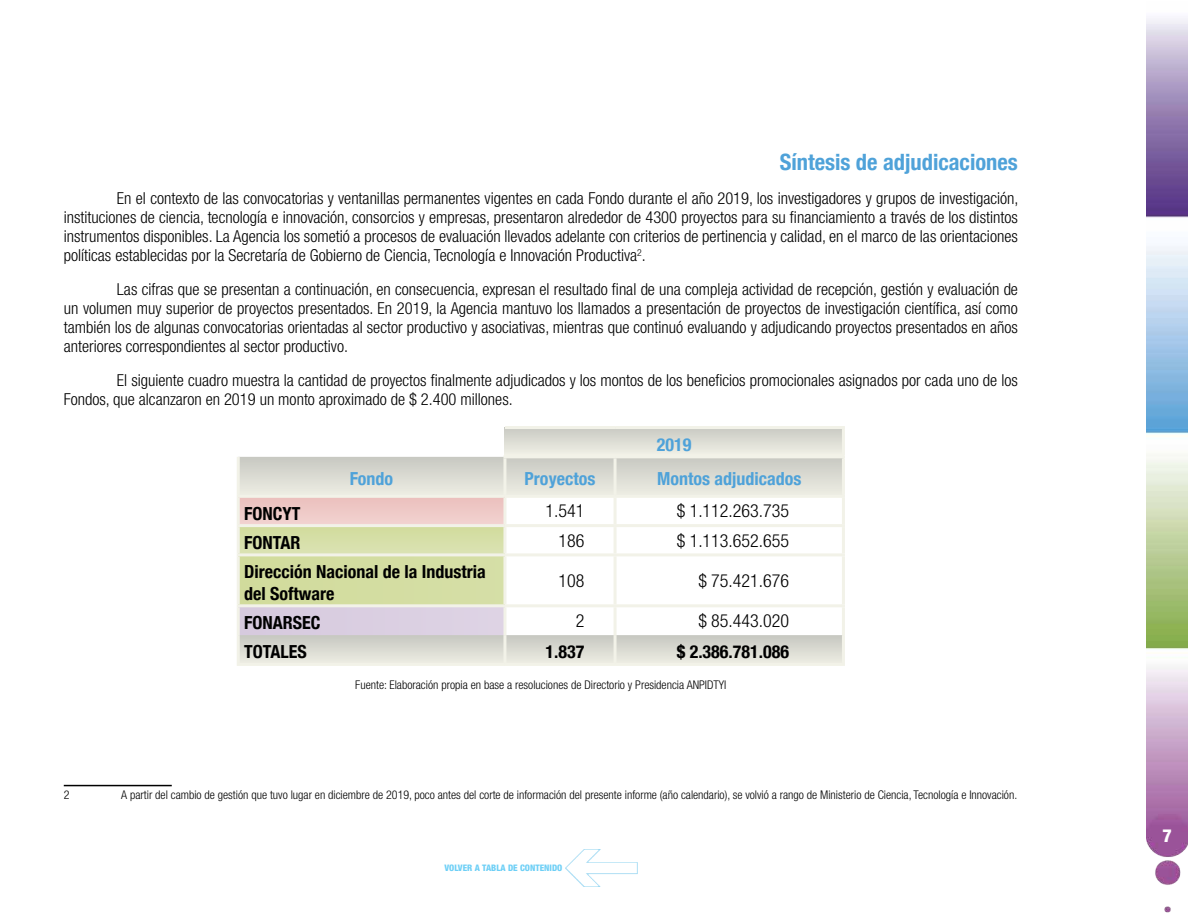
<style>
.page{position:relative;width:1188px;height:918px;background:#fff}
.page>*{position:absolute;margin:0;border:0;box-sizing:border-box;transform-origin:0 0}
.t1{font:700 condensed 22.5px "Helvetica Neue";color:#4fa2d9}
.t2{font:700 condensed 18px/21.6px "Helvetica Neue";color:#000}
.t3{font:300 condensed 18px "Helvetica Neue LT Std";color:#000}
.t4{font:700 condensed 18px "Helvetica Neue";color:#4fa2d9}
.t5{font:800 condensed 18px "Helvetica Neue LT Std";color:#fff}
.t6{font:300 condensed 16.5px/18.9px "Helvetica Neue LT Std";color:#000;text-align:justify}
.t7{font:300 condensed 12px "Helvetica Neue LT Std";color:#000}
.t8{font:800 condensed 9px "Helvetica Neue LT Std";color:#6dcff6}
</style>
<div class="page">
<img style="left:1146px;top:18px;width:42px;height:895px">
<img style="left:565px;top:850px;width:72px;height:37px">
<svg style="left:505px;top:429px;width:337px;height:26px;background:#ddddd5"></svg>
<svg style="left:240px;top:457px;width:602px;height:38px;background:#dadbd2"></svg>
<div style="left:238px;top:496px;width:267px;height:30px;background:#eec9c6"></div>
<div style="left:238px;top:526px;width:267px;height:29px;background:#d6dfa7"></div>
<div style="left:238px;top:555px;width:267px;height:51px;background:#d3dda1"></div>
<div style="left:238px;top:606px;width:267px;height:29px;background:#dacfe1"></div>
<svg style="left:240px;top:635px;width:602px;height:28px;background:#d9d9d1"></svg>
<hr style="left:505px;top:426px;width:110px;height:3px;background:#f2f2e8">
<hr style="left:615px;top:426px;width:230px;height:3px;background:#f2f2e8">
<hr style="left:842px;top:429px;width:3px;height:26px;background:#f2f2e8">
<hr style="left:237px;top:457px;width:3px;height:38px;background:#f2f2e8">
<hr style="left:503px;top:455px;width:112px;height:3px;background:#f2f2e8">
<hr style="left:503px;top:458px;width:3px;height:37px;background:#f2f2e8">
<hr style="left:615px;top:455px;width:230px;height:3px;background:#f2f2e8">
<hr style="left:614px;top:458px;width:3px;height:37px;background:#f2f2e8">
<hr style="left:842px;top:458px;width:3px;height:37px;background:#f2f2e8">
<hr style="left:237px;top:495px;width:268px;height:3px;background:#f2f2e8">
<hr style="left:237px;top:498px;width:3px;height:26px;background:#f2f2e8">
<hr style="left:505px;top:495px;width:110px;height:3px;background:#f2f2e8">
<hr style="left:503px;top:498px;width:3px;height:26px;background:#f2f2e8">
<hr style="left:615px;top:495px;width:230px;height:3px;background:#f2f2e8">
<hr style="left:614px;top:498px;width:3px;height:26px;background:#f2f2e8">
<hr style="left:842px;top:498px;width:3px;height:26px;background:#f2f2e8">
<hr style="left:237px;top:524px;width:268px;height:3px;background:#f2f2e8">
<hr style="left:237px;top:527px;width:3px;height:26px;background:#f2f2e8">
<hr style="left:505px;top:524px;width:110px;height:3px;background:#f2f2e8">
<hr style="left:503px;top:527px;width:3px;height:26px;background:#f2f2e8">
<hr style="left:615px;top:524px;width:230px;height:3px;background:#f2f2e8">
<hr style="left:614px;top:527px;width:3px;height:26px;background:#f2f2e8">
<hr style="left:842px;top:527px;width:3px;height:26px;background:#f2f2e8">
<hr style="left:505px;top:553px;width:110px;height:3px;background:#f2f2e8">
<hr style="left:615px;top:553px;width:230px;height:3px;background:#f2f2e8">
<hr style="left:614px;top:556px;width:3px;height:48px;background:#f2f2e8">
<hr style="left:842px;top:556px;width:3px;height:48px;background:#f2f2e8">
<hr style="left:505px;top:604px;width:110px;height:3px;background:#f2f2e8">
<hr style="left:615px;top:604px;width:230px;height:3px;background:#f2f2e8">
<hr style="left:614px;top:607px;width:3px;height:28px;background:#f2f2e8">
<hr style="left:842px;top:607px;width:3px;height:28px;background:#f2f2e8">
<hr style="left:237px;top:607px;width:3px;height:28px;background:#f2f2e8">
<hr style="left:503px;top:607px;width:3px;height:28px;background:#f2f2e8">
<hr style="left:237px;top:635px;width:3px;height:28px;background:#f2f2e8">
<hr style="left:503px;top:635px;width:3px;height:28px;background:#f2f2e8">
<hr style="left:614px;top:635px;width:3px;height:28px;background:#f2f2e8">
<hr style="left:842px;top:635px;width:3px;height:28px;background:#f2f2e8">
<hr style="left:237px;top:663px;width:268px;height:3px;background:#f2f2e8">
<hr style="left:505px;top:663px;width:110px;height:3px;background:#f2f2e8">
<hr style="left:615px;top:663px;width:230px;height:3px;background:#f2f2e8">
<hr style="left:237px;top:553px;width:268px;height:3px;background:#f2f2e8">
<hr style="left:237px;top:556px;width:3px;height:48px;background:#f2f2e8">
<hr style="left:503px;top:556px;width:3px;height:48px;background:#f2f2e8">
<hr style="left:237px;top:604px;width:268px;height:3px;background:#f2f2e8">
<hr style="left:64px;top:785px;width:108px;height:1px;background:#000">
<h1 class="t1" style="left:780px;top:144px;width:240px">Síntesis de adjudicaciones</h1>
<p class="t6" style="left:64px;top:189px;width:956px;text-indent:53px">En el contexto de las convocatorias y ventanillas permanentes vigentes en cada Fondo durante el año 2019, los investigadores y grupos de investigación, instituciones de ciencia, tecnología e innovación, consorcios y empresas, presentaron alrededor de 4300 proyectos para su financiamiento a través de los distintos instrumentos disponibles. La Agencia los sometió a procesos de evaluación llevados adelante con criterios de pertinencia y calidad, en el marco de las orientaciones políticas establecidas por la Secretaría de Gobierno de Ciencia, Tecnología e Innovación Productiva<sup>2</sup>.</p>
<p class="t6" style="left:64px;top:280px;width:956px;text-indent:53px">Las cifras que se presentan a continuación, en consecuencia, expresan el resultado final de una compleja actividad de recepción, gestión y evaluación de un volumen muy superior de proyectos presentados. En 2019, la Agencia mantuvo los llamados a presentación de proyectos de investigación científica, así como también los de algunas convocatorias orientadas al sector productivo y asociativas, mientras que continuó evaluando y adjudicando proyectos presentados en años anteriores correspondientes al sector productivo.</p>
<p class="t6" style="left:64px;top:371px;width:956px;text-indent:53px">El siguiente cuadro muestra la cantidad de proyectos finalmente adjudicados y los montos de los beneficios promocionales asignados por cada uno de los<br>Fondos, que alcanzaron en 2019 un monto aproximado de $ 2.400 millones.</p>
<p class="t4" style="left:657px;top:429px;width:36px">2019</p>
<p class="t4" style="left:350px;top:464px;width:45px">Fondo</p>
<p class="t4" style="left:525px;top:464px;width:72px">Proyectos</p>
<p class="t4" style="left:657px;top:464px;width:146px">Montos adjudicados</p>
<p class="t2" style="left:244px;top:501px;width:58px">FONCYT</p>
<p class="t3" style="left:546px;top:501px;width:40px">1.541</p>
<p class="t3" style="left:677px;top:501px;width:114px">$ 1.112.263.735</p>
<p class="t2" style="left:244px;top:530px;width:58px">FONTAR</p>
<p class="t3" style="left:559px;top:530px;width:27px">186</p>
<p class="t3" style="left:677px;top:530px;width:114px">$ 1.113.652.655</p>
<p class="t2" style="left:244px;top:560px;width:243px">Dirección Nacional de la Industria del Software</p>
<p class="t3" style="left:559px;top:570px;width:27px">108</p>
<p class="t3" style="left:698px;top:570px;width:92px">$ 75.421.676</p>
<p class="t2" style="left:244px;top:611px;width:78px">FONARSEC</p>
<p class="t3" style="left:576px;top:610px;width:10px">2</p>
<p class="t3" style="left:698px;top:610px;width:92px">$ 85.443.020</p>
<p class="t2" style="left:244px;top:640px;width:64px">TOTALES</p>
<p class="t2" style="left:546px;top:640px;width:40px">1.837</p>
<p class="t2" style="left:677px;top:640px;width:114px">$ 2.386.781.086</p>
<p class="t7" style="left:355px;top:678px;width:373px">Fuente: Elaboración propia en base a resoluciones de Directorio y Presidencia ANPIDTYI</p>
<p class="t7" style="left:64px;top:788px;width:7px">2</p>
<p class="t7" style="left:121px;top:788px;width:898px">A partir del cambio de gestión que tuvo lugar en diciembre de 2019, poco antes del corte de información del presente informe (año calendario), se volvió a rango de Ministerio de Ciencia, Tecnología e Innovación.</p>
<p class="t8" style="left:445px;top:862px;width:119px">VOLVER A TABLA DE CONTENIDO</p>
<p class="t5" style="left:1162px;top:825px;width:11px">7</p>
</div>
